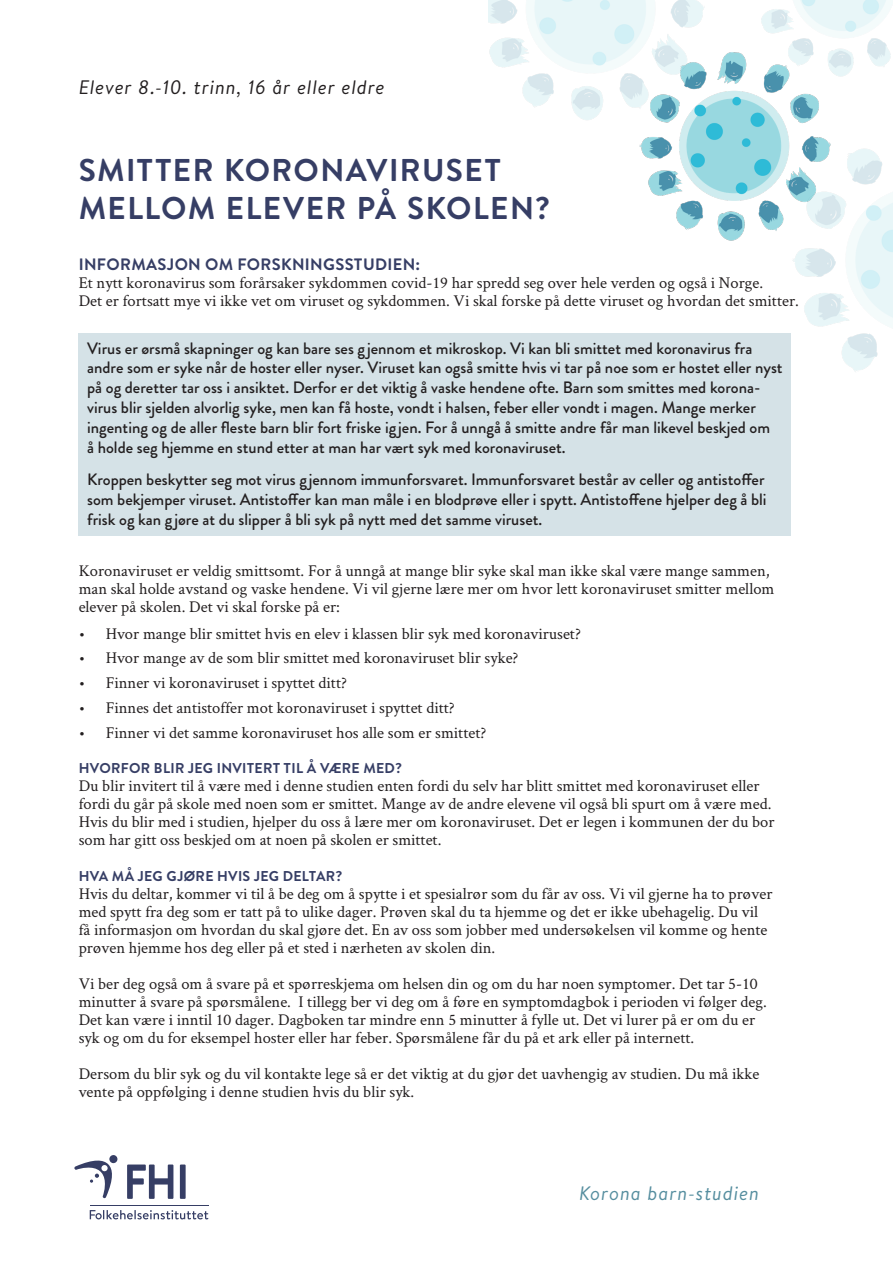
<style>
.page{position:relative;width:893px;height:1263px;background:#fff}
.page>*{position:absolute;margin:0;border:0;box-sizing:border-box;transform-origin:0 0}
.t1{font:700 31.5px/37.5px "Brandon Text";letter-spacing:.045em;color:#363e65}
.t2{font:italic 19.5px "Brandon Text";letter-spacing:.045em;color:#231f20}
.t3{font:italic 19.5px "Brandon Text";letter-spacing:.045em;color:#568e9f}
.FHI_mellomtittel{font:16.5px/18px "Crimson Text";color:#231f20}
.t4{font:500 16.5px/19.8px "Brandon Grotesque";color:#231f20}
.FHI_brødtekst{font:16.5px/18px "Crimson Text";color:#231f20}
.FHI_mellomtittel-2{font:700 14.25px "Brandon Text";letter-spacing:.02em;color:#363e65}
.s1{font-family:"Brandon Text";font-weight:700;color:#363e65}
</style>
<div class="page">
<div style="left:109px;top:1155px;width:9px;height:8px;background:#363e65;border-radius:50%"></div>
<svg style="left:74px;top:1158px;width:40px;height:40px"></svg>
<svg style="left:127px;top:1164px;width:46px;height:35px"></svg>
<div style="left:180px;top:1164px;width:6px;height:35px;background:#363e65"></div>
<hr style="left:90px;top:1205px;width:118px;height:1px;background:#363e65">
<svg style="left:90px;top:1210px;width:118px;height:9px"></svg>
<div style="left:79px;top:334px;width:712px;height:202px;background:#d5e2e7"></div>
<img style="left:641px;top:52px;width:178px;height:189px">
<img style="left:488px;top:0;width:243px;height:149px">
<img style="left:767px;top:107px;width:126px;height:265px">
<img style="left:735px;top:0;width:158px;height:99px">
<p class="t2" style="left:79px;top:74px;width:307px">Elever 8.-10. trinn, 16 år eller eldre</p>
<p class="t1" style="left:79px;top:151px;width:473px">SMITTER KORONAVIRUSET<br>MELLOM ELEVER PÅ SKOLEN?</p>
<p class="FHI_mellomtittel" style="left:79px;top:255px;width:722px"><span class="s1">INFORMASJON OM FORSKNINGSSTUDIEN:<br></span>Et nytt koronavirus som forårsaker sykdommen covid-19 har spredd seg over hele verden og også i Norge.<br>Det er fortsatt mye vi ikke vet om viruset og sykdommen. Vi skal forske på dette viruset og hvordan det smitter.</p>
<p class="t4" style="left:87px;top:338px;width:697px">Virus er ørsmå skapninger og kan bare ses g jennom et mikroskop. Vi kan bli smittet med koronavirus fra andre som er syke når de hoster eller nyser. Viruset kan også smitte hvis vi tar på noe som er hostet eller nyst på og deretter tar oss i ansiktet. Derfor er det viktig å vaske hendene ofte. Barn som smittes med korona&shy;virus blir sjelden alvorlig syke, men kan få hoste, vondt i halsen, feber eller vondt i magen. Mange merker ingenting og de aller fleste barn blir fort friske ig jen. For å unngå å smitte andre får man likevel beskjed om<br>å holde seg hjemme en stund etter at man har vært syk med koronaviruset.</p>
<p class="t4" style="left:87px;top:470px;width:681px">Kroppen beskytter seg mot virus g jennom immunforsvaret. Immunforsvaret består av celler og antistoffer som bekjemper viruset. Antistoffer kan man måle i en blodprøve eller i spytt. Antistoffene hjelper deg å bli frisk og kan g jøre at du slipper å bli syk på nytt med det samme viruset.</p>
<p class="FHI_brødtekst" style="left:79px;top:561px;width:697px">Koronaviruset er veldig smittsomt. For å unngå at mange blir syke skal man ikke skal være mange sammen, man skal holde avstand og vaske hendene. Vi vil gjerne lære mer om hvor lett koronaviruset smitter mellom elever på skolen. Det vi skal forske på er:</p>
<p class="FHI_mellomtittel" style="left:79px;top:624px;width:504px">• Hvor mange blir smittet hvis en elev i klassen blir syk med koronaviruset?</p>
<p class="FHI_mellomtittel" style="left:79px;top:648px;width:441px">• Hvor mange av de som blir smittet med koronaviruset blir syke?</p>
<p class="FHI_mellomtittel" style="left:79px;top:673px;width:270px">• Finner vi koronaviruset i spyttet ditt?</p>
<p class="FHI_mellomtittel" style="left:79px;top:698px;width:378px">• Finnes det antistoffer mot koronaviruset i spyttet ditt?</p>
<p class="FHI_mellomtittel" style="left:79px;top:723px;width:409px">• Finner vi det samme koronaviruset hos alle som er smittet?</p>
<p class="FHI_mellomtittel-2" style="left:79px;top:758px;width:325px">HVORFOR BLIR JEG INVITERT TIL Å VÆRE MED?</p>
<p class="FHI_mellomtittel" style="left:79px;top:776px;width:697px">Du blir invitert til å være med i denne studien enten fordi du selv har blitt smittet med koronaviruset eller fordi du går på skole med noen som er smittet. Mange av de andre elevene vil også bli spurt om å være med.<br>Hvis du blir med i studien, hjelper du oss å lære mer om koronaviruset. Det er legen i kommunen der du bor som har gitt oss beskjed om at noen på skolen er smittet.</p>
<p class="FHI_mellomtittel-2" style="left:79px;top:866px;width:265px">HVA MÅ JEG GJØRE HVIS JEG DELTAR?</p>
<p class="FHI_mellomtittel" style="left:79px;top:884px;width:695px">Hvis du deltar, kommer vi til å be deg om å spytte i et spesialrør som du får av oss. Vi vil gjerne ha to prøver med spytt fra deg som er tatt på to ulike dager. Prøven skal du ta hjemme og det er ikke ubehagelig. Du vil få informasjon om hvordan du skal gjøre det. En av oss som jobber med undersøkelsen vil komme og hente prøven hjemme hos deg eller på et sted i nærheten av skolen din.</p>
<p class="FHI_mellomtittel" style="left:79px;top:974px;width:690px">Vi ber deg også om å svare på et spørreskjema om helsen din og om du har noen symptomer. Det tar 5-10 minutter å svare på spørsmålene. I tillegg ber vi deg om å føre en symptomdagbok i perioden vi følger deg.<br>Det kan være i inntil 10 dager. Dagboken tar mindre enn 5 minutter å fylle ut. Det vi lurer på er om du er syk og om du for eksempel hoster eller har feber. Spørsmålene får du på et ark eller på internett.</p>
<p class="FHI_mellomtittel" style="left:79px;top:1064px;width:682px">Dersom du blir syk og du vil kontakte lege så er det viktig at du gjør det uavhengig av studien. Du må ikke vente på oppfølging i denne studien hvis du blir syk.</p>
<p class="t3" style="left:579px;top:1180px;width:181px">Korona barn-studien</p>
</div>
